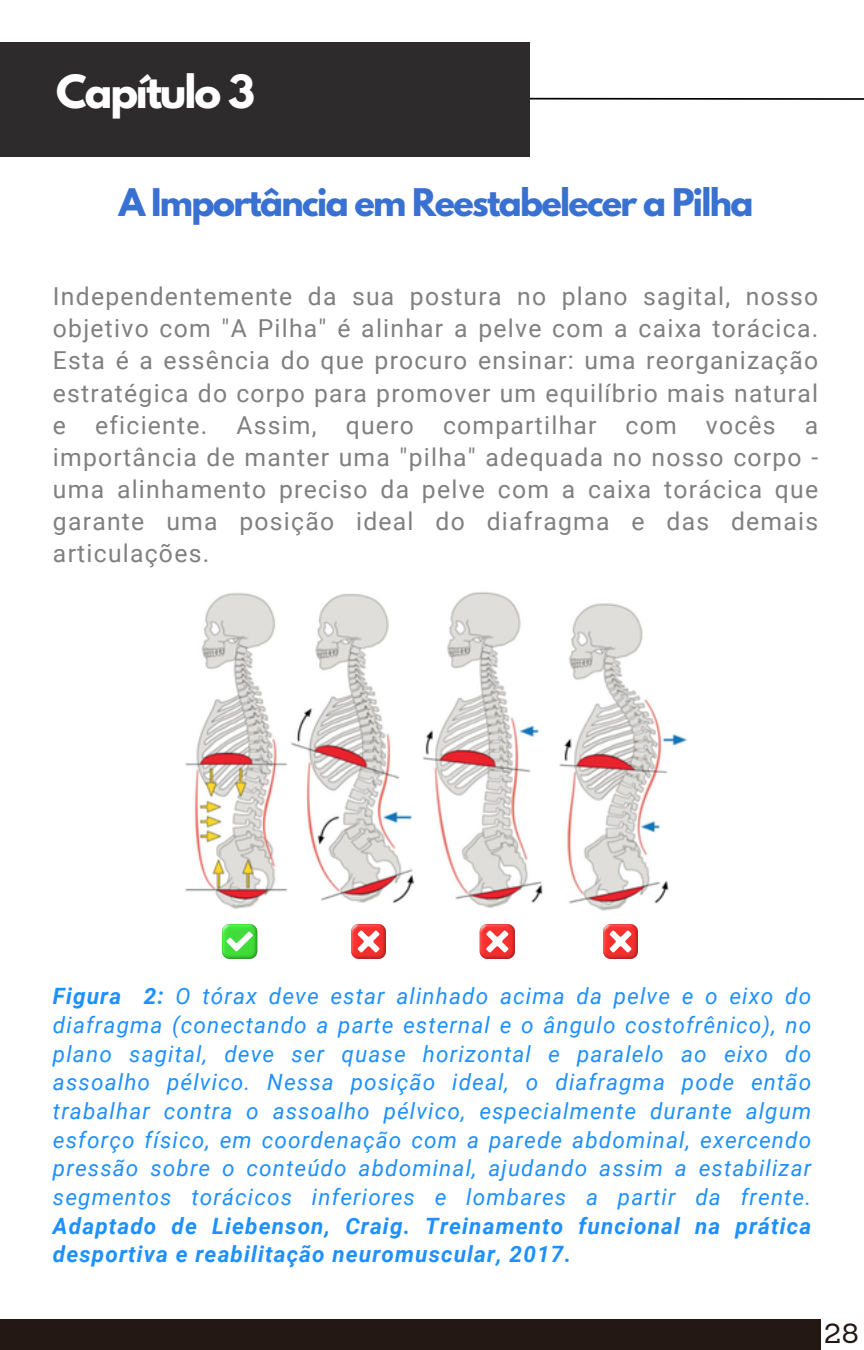
<style>
.page{position:relative;width:864px;height:1350px;background:#fff}
.page>*{position:absolute;margin:0;border:0;box-sizing:border-box;transform-origin:0 0}
.t1{font:700 40.5px "League Spartan";letter-spacing:-.05em;color:#fff}
.t2{font:700 33.75px "League Spartan";letter-spacing:-.05em;color:#3971d3}
.t3{font:27px "Sanchez";color:#231813}
.t4{font:24.75px/31.9px "Roboto";letter-spacing:.05em;color:#808080;text-align:justify}
.t5{font:italic 22.5px/28.8px "Roboto";letter-spacing:.05em;color:#1e90ff;text-align:justify}
.t6{font:italic 700 22.5px/28.8px "Roboto";letter-spacing:.05em;color:#1e90ff}
.s1{font-weight:700}
</style>
<div class="page">
<svg style="left:530px;top:97px;width:334px;height:3px"></svg>
<div style="left:0;top:42px;width:530px;height:114px;background:#2e2b2c"></div>
<img style="left:185px;top:592px;width:502px;height:333px">
<img style="left:223px;top:925px;width:35px;height:34px">
<img style="left:351px;top:925px;width:35px;height:34px">
<img style="left:479px;top:925px;width:35px;height:34px">
<img style="left:603px;top:925px;width:35px;height:34px">
<div style="left:0;top:1319px;width:821px;height:31px;background:#231813"></div>
<h1 class="t1" style="left:56px;top:72px;width:200px">Capítulo 3</h1>
<h2 class="t2" style="left:119px;top:185px;width:636px">A Importância em Reestabelecer a Pilha</h2>
<p class="t4" style="left:53px;top:281px;width:767px">Independentemente da sua postura no plano sagital, nosso objetivo com "A Pilha" é alinhar a pelve com a caixa torácica.<br>Esta é a essência do que procuro ensinar: uma reorganização estratégica do corpo para promover um equilíbrio mais natural e eficiente. Assim, quero compartilhar com vocês a importância de manter uma "pilha" adequada no nosso corpo - uma alinhamento preciso da pelve com a caixa torácica que garante uma posição ideal do diafragma e das demais articulações.</p>
<p class="t5" style="left:53px;top:982px;width:760px"><span class="s1">Figura 2:</span> O tórax deve estar alinhado acima da pelve e o eixo do diafragma (conectando a parte esternal e o ângulo costofrênico), no plano sagital, deve ser quase horizontal e paralelo ao eixo do assoalho pélvico. Nessa posição ideal, o diafragma pode então trabalhar contra o assoalho pélvico, especialmente durante algum esforço físico, em coordenação com a parede abdominal, exercendo pressão sobre o conteúdo abdominal, ajudando assim a estabilizar segmentos torácicos inferiores e lombares a partir da frente.</p>
<p class="t6" style="left:53px;top:1212px;width:760px">Adaptado de Liebenson, Craig. Treinamento funcional na prática desportiva e reabilitação neuromuscular, 2017.</p>
<p class="t3" style="left:825px;top:1316px;width:36px">28</p>
</div>
